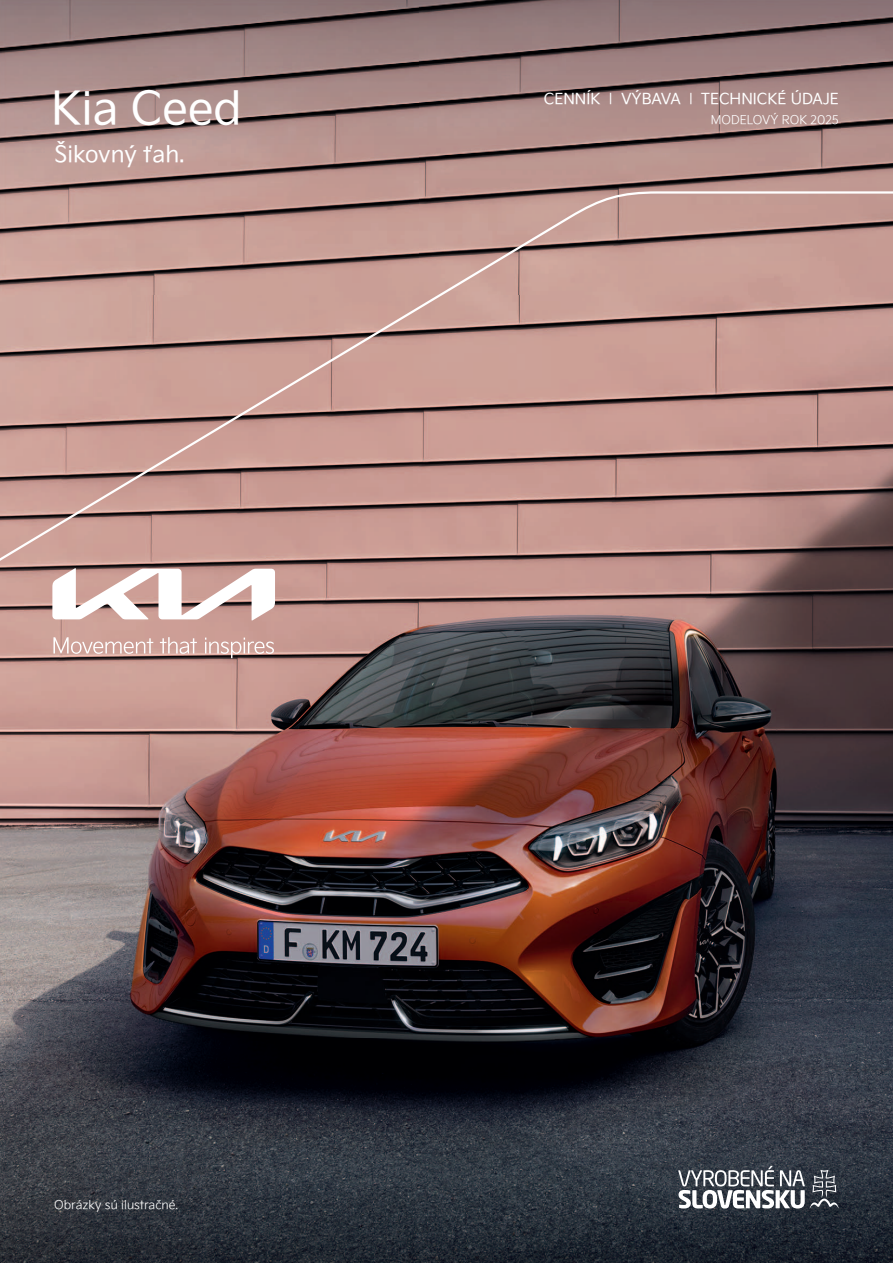
<style>
.page{position:relative;width:893px;height:1263px;background:#fff}
.page>*{position:absolute;margin:0;border:0;box-sizing:border-box;transform-origin:0 0}
.t1{font:45px "Kia Signature";color:#fff}
.t2{font:22.5px "Kia Signature";color:#fff}
.t3{font:15px "Kia Signature";color:#fff}
.t4{font:300 12px "Kia Signature";color:#fff}
.s1{font-weight:300}
</style>
<div class="page">
<img style="left:0;top:0;width:893px;height:1263px">
<svg style="left:0;top:190px;width:893px;height:380px;background:#ba918a"></svg>
<svg style="left:52px;top:568px;width:223px;height:52px"></svg>
<svg style="left:53px;top:637px;width:100px;height:17px;background:#d8b6af"></svg>
<svg style="left:160px;top:637px;width:37px;height:17px"></svg>
<svg style="left:205px;top:638px;width:69px;height:20px"></svg>
<svg style="left:678px;top:1166px;width:161px;height:43px"></svg>
<h1 class="t1" style="left:51px;top:82px;width:192px">Kia Ceed</h1>
<p class="t3" style="left:544px;top:90px;width:297px">CENNÍK <span class="s1">I</span> VÝBAVA <span class="s1">I</span> TECHNICKÉ ÚDAJE</p>
<p class="t4" style="left:711px;top:115px;width:130px">MODELOVÝ ROK 2025</p>
<h2 class="t2" style="left:54px;top:141px;width:132px">Šikovný ťah.</h2>
<p class="t4" style="left:54px;top:1200px;width:126px">Obrázky sú ilustračné.</p>
</div>
